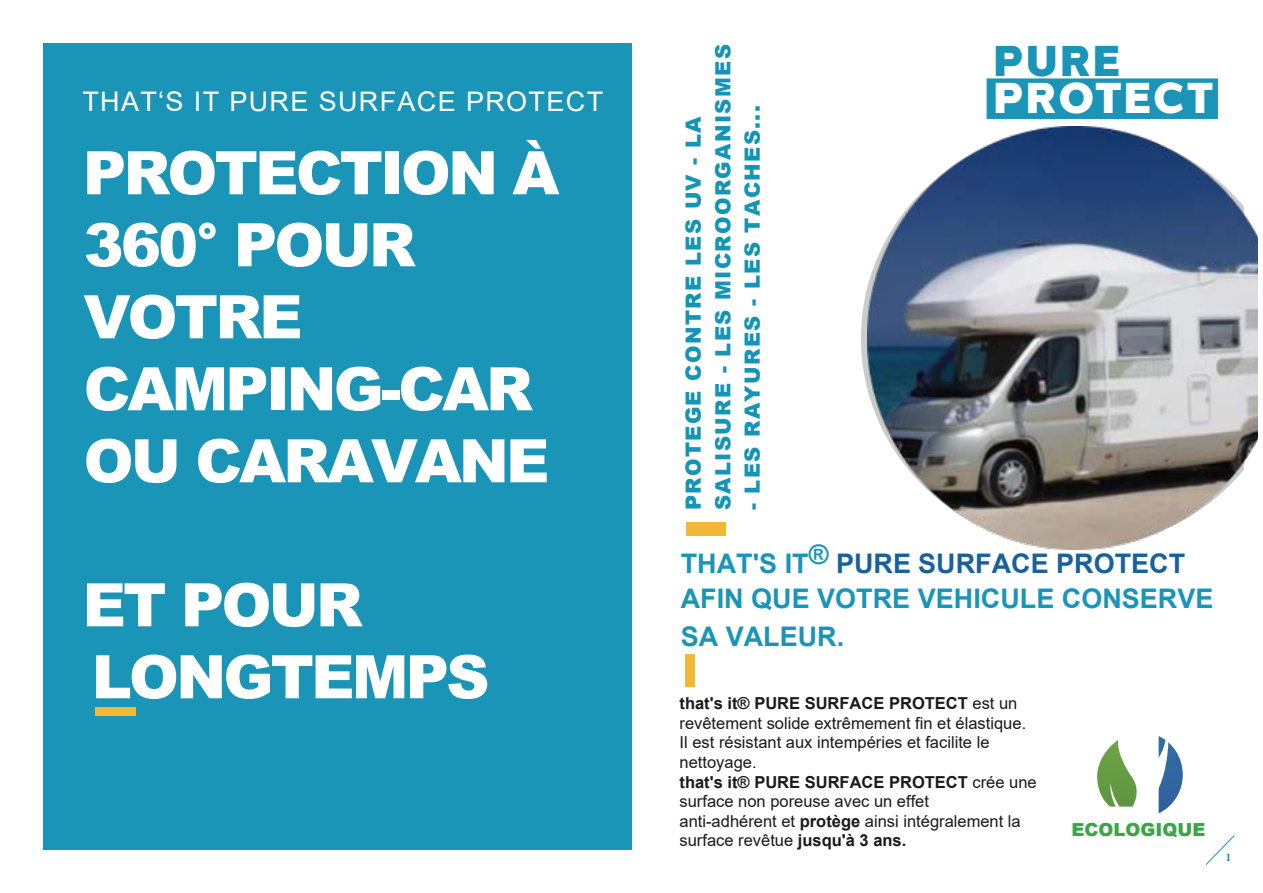
<style>
.page{position:relative;width:1263px;height:893px;background:#fff}
.page>*{position:absolute;margin:0;border:0;box-sizing:border-box;transform-origin:0 0}
.t1{font:900 69px "Halcom";color:#f2b838}
.t2{font:900 60px/72px "Arial";letter-spacing:-.045em;color:#fff}
.t3{font:900 43.05px "Halcom";letter-spacing:.035em;color:#fff}
.t4{font:900 43.05px "Halcom";color:#1a95b7}
.t5{font:700 27px/35.4px "Arial";color:#1a95b7}
.t6{font:27px "Arial";letter-spacing:.05em;color:#fff}
.t7{font:900 21px/29.4px "Arial";letter-spacing:.065em;color:#1494b6}
.t8{font:900 18px "Arial";color:#3ca548}
.t9{font:16.5px/19.6px "Arial";color:#1a1a1a}
.t10{font:700 12px "Minion Pro";color:#1a95b7}
.s1{color:#18619e}
.s2{font-weight:700}
</style>
<div class="page">
<div style="left:43px;top:43px;width:588px;height:807px;background:#1a95b7"></div>
<svg style="left:1205px;top:835px;width:30px;height:30px"></svg>
<div style="left:986px;top:78px;width:232px;height:41px;background:#1a95b7;border:1px solid #1a95b7"></div>
<svg style="left:1097px;top:736px;width:86px;height:78px"></svg>
<div style="left:685px;top:654px;width:10px;height:32px;background:#f2b838"></div>
<img style="left:868px;top:126px;width:389px;height:423px">
<div style="left:686px;top:522px;width:39px;height:13px;background:#f2b838"></div>
<h3 class="t6" style="left:82px;top:83px;width:522px">THAT‘S IT PURE SURFACE PROTECT</h3>
<h2 class="t2" style="left:83px;top:135px;width:478px">PROTECTION À<br>360° POUR<br>VOTRE<br>CAMPING-CAR<br>OU CARAVANE</h2>
<h2 class="t2" style="left:83px;top:567px;width:408px">ET POUR<br>LONGTEMPS</h2>
<h1 class="t1" style="left:93px;top:624px;width:46px">_</h1>
<p class="t7" style="left:678px;top:510px;width:468px;rotate:-90deg">PROTEGE CONTRE LES UV - LA<br>SALISURE - LES MICROORGANISMES</p>
<p class="t7" style="left:737px;top:510px;width:407px;rotate:-90deg">- LES RAYURES - LES TACHES...</p>
<h3 class="t4" style="left:993px;top:26px;width:129px">PURE</h3>
<h3 class="t3" style="left:993px;top:63px;width:222px">PROTECT</h3>
<h3 class="t5" style="left:681px;top:546px;width:534px">THAT'S IT® <span class="s1">PURE SURFACE PROTECT<br></span>AFIN QUE VOTRE VEHICULE CONSERVE</h3>
<h3 class="t5" style="left:681px;top:619px;width:165px">SA VALEUR.</h3>
<p class="t9" style="left:679px;top:693px;width:359px"><span class="s2">that's it® PURE SURFACE PROTECT</span> est un revêtement solide extrêmement fin et élastique.<br>Il est résistant aux intempéries et facilite le nettoyage.<br><span class="s2">that's it® PURE SURFACE PROTECT</span> crée une surface non poreuse avec un effet<br>anti-adhérent et <span class="s2">protège</span> ainsi intégralement la surface revêtue <span class="s2">jusqu'à 3 ans.</span></p>
<p class="t8" style="left:1071px;top:817px;width:135px">ECOLOGIQUE</p>
<p class="t10" style="left:1225px;top:848px;width:7px">1</p>
</div>
